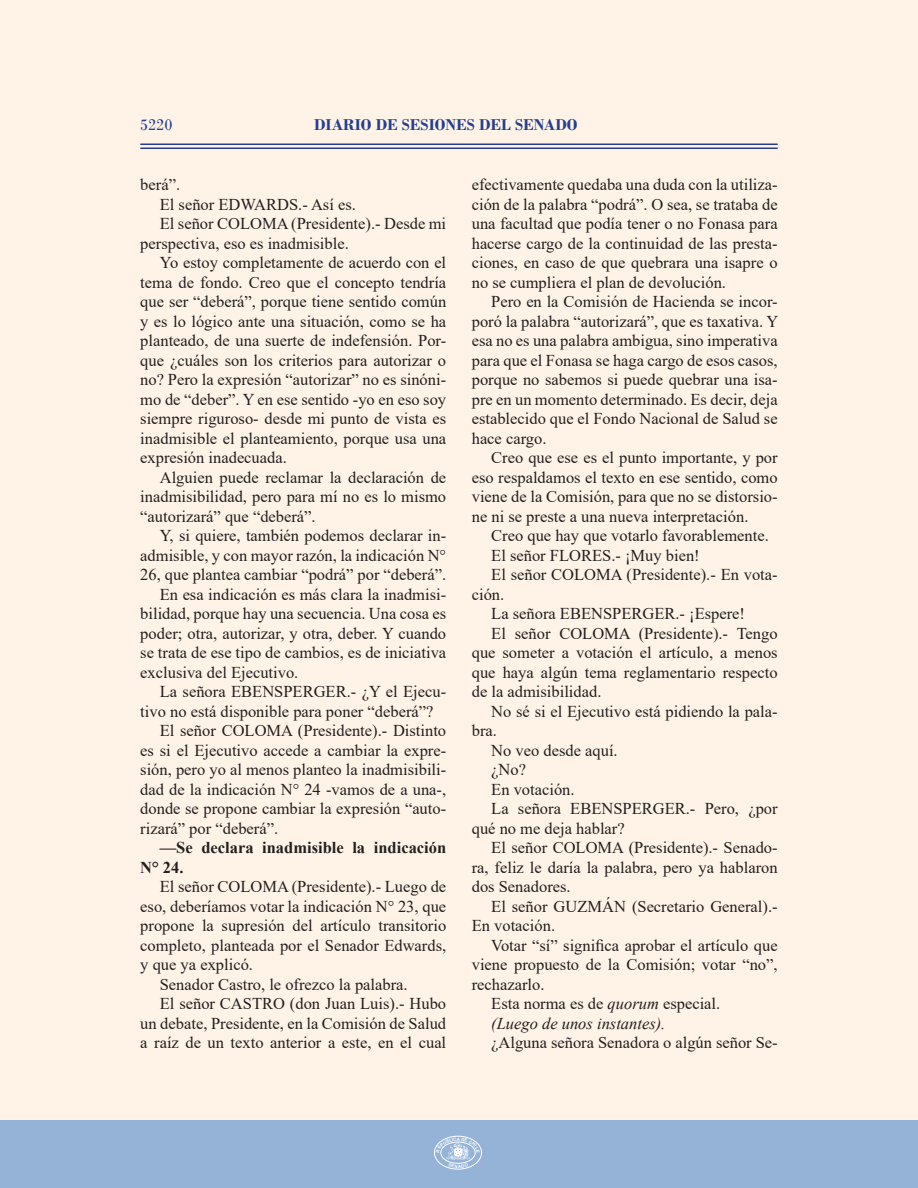
<style>
.page{position:relative;width:918px;height:1188px;background:#fff}
.page>*{position:absolute;margin:0;border:0;box-sizing:border-box;transform-origin:0 0}
.Párrafo_Texto_Sesión{font:16.5px/19.5px "Times New Roman";color:#231f20;text-align:justify}
.Párrafo_Texto_Sesión-2{font:700 16.5px/19.5px "Times New Roman";color:#231f20}
.t1{font:700 16.5px "Bodoni";color:#253f8e}
.Párrafo_Texto_Sesión-3{font:italic 16.5px "Times New Roman";color:#231f20}
.t2{font:16.5px "Bodoni";color:#253f8e}
.t3{font:700 4.5px "Arial";color:#fff}
.s1{font-style:italic}
</style>
<div class="page">
<div style="left:0;top:1120px;width:918px;height:68px;background:#95b3d7"></div>
<div style="left:434px;top:1136px;width:48px;height:33px;border:1px solid #fff;border-radius:50%"></div>
<hr style="left:140px;top:148px;width:638px;height:1px;background:#253f8e">
<hr style="left:140px;top:144px;width:638px;height:1px;background:#253f8e">
<svg style="left:436px;top:1137px;width:44px;height:31px"></svg>
<p class="t2" style="left:140px;top:115px;width:34px">5220</p>
<p class="t1" style="left:314px;top:114px;width:265px">DIARIO DE SESIONES DEL SENADO</p>
<p class="Párrafo_Texto_Sesión" style="left:140px;top:174px;width:41px">berá”.</p>
<p class="Párrafo_Texto_Sesión" style="left:160px;top:194px;width:198px">El señor EDWARDS.- Así es.</p>
<p class="Párrafo_Texto_Sesión" style="left:140px;top:213px;width:307px;text-indent:20px">El señor COLOMA (Presidente).- Desde mi perspectiva, eso es inadmisible.</p>
<p class="Párrafo_Texto_Sesión" style="left:140px;top:252px;width:307px;text-indent:20px">Yo estoy completamente de acuerdo con el tema de fondo. Creo que el concepto tendría que ser “deberá”, porque tiene sentido común y es lo lógico ante una situación, como se ha planteado, de una suerte de indefensión. Por&shy;que ¿cuáles son los criterios para autorizar o no? Pero la expresión “autorizar” no es sinóni&shy;mo de “deber”. Y en ese sentido -yo en eso soy siempre riguroso- desde mi punto de vista es inadmisible el planteamiento, porque usa una expresión inadecuada.</p>
<p class="Párrafo_Texto_Sesión" style="left:140px;top:467px;width:307px;text-indent:20px">Alguien puede reclamar la declaración de inadmisibilidad, pero para mí no es lo mismo “autorizará” que “deberá”.</p>
<p class="Párrafo_Texto_Sesión" style="left:140px;top:525px;width:307px;text-indent:20px">Y, si quiere, también podemos declarar in&shy;admisible, y con mayor razón, la indicación N° 26, que plantea cambiar “podrá” por “deberá”.</p>
<p class="Párrafo_Texto_Sesión" style="left:140px;top:584px;width:307px;text-indent:20px">En esa indicación es más clara la inadmisi&shy;bilidad, porque hay una secuencia. Una cosa es poder; otra, autorizar, y otra, deber. Y cuando se trata de ese tipo de cambios, es de iniciativa exclusiva del Ejecutivo.</p>
<p class="Párrafo_Texto_Sesión" style="left:140px;top:681px;width:307px;text-indent:20px">La señora EBENSPERGER.- ¿Y el Ejecu&shy;tivo no está disponible para poner “deberá”?</p>
<p class="Párrafo_Texto_Sesión" style="left:140px;top:720px;width:307px;text-indent:20px">El señor COLOMA (Presidente).- Distinto es si el Ejecutivo accede a cambiar la expre&shy;sión, pero yo al menos planteo la inadmisibili&shy;dad de la indicación N° 24 -vamos de a una-, donde se propone cambiar la expresión “auto&shy;rizará” por “deberá”.</p>
<p class="Párrafo_Texto_Sesión-2" style="left:140px;top:837px;width:307px;text-indent:20px">—Se declara inadmisible la indicación<br>N° 24.</p>
<p class="Párrafo_Texto_Sesión" style="left:140px;top:876px;width:307px;text-indent:20px">El señor COLOMA (Presidente).- Luego de eso, deberíamos votar la indicación N° 23, que propone la supresión del artículo transitorio completo, planteada por el Senador Edwards, y que ya explicó.</p>
<p class="Párrafo_Texto_Sesión" style="left:160px;top:974px;width:249px">Senador Castro, le ofrezco la palabra.</p>
<p class="Párrafo_Texto_Sesión" style="left:140px;top:993px;width:307px;text-indent:20px">El señor CASTRO (don Juan Luis).- Hubo un debate, Presidente, en la Comisión de Salud a raíz de un texto anterior a este, en el cual</p>
<p class="Párrafo_Texto_Sesión" style="left:472px;top:174px;width:307px">efectivamente quedaba una duda con la utiliza&shy;ción de la palabra “podrá”. O sea, se trataba de una facultad que podía tener o no Fonasa para hacerse cargo de la continuidad de las presta&shy;ciones, en caso de que quebrara una isapre o no se cumpliera el plan de devolución.</p>
<p class="Párrafo_Texto_Sesión" style="left:472px;top:291px;width:308px;text-indent:20px">Pero en la Comisión de Hacienda se incor&shy;poró la palabra “autorizará”, que es taxativa. Y esa no es una palabra ambigua, sino imperativa para que el Fonasa se haga cargo de esos casos, porque no sabemos si puede quebrar una isa&shy;pre en un momento determinado. Es decir, deja establecido que el Fondo Nacional de Salud se hace cargo.</p>
<p class="Párrafo_Texto_Sesión" style="left:472px;top:447px;width:307px;text-indent:20px">Creo que ese es el punto importante, y por eso respaldamos el texto en ese sentido, como viene de la Comisión, para que no se distorsio&shy;ne ni se preste a una nueva interpretación.</p>
<p class="Párrafo_Texto_Sesión" style="left:491px;top:525px;width:279px">Creo que hay que votarlo favorablemente.</p>
<p class="Párrafo_Texto_Sesión" style="left:491px;top:545px;width:210px">El señor FLORES.- ¡Muy bien!</p>
<p class="Párrafo_Texto_Sesión" style="left:472px;top:564px;width:307px;text-indent:20px">El señor COLOMA (Presidente).- En vota&shy;ción.</p>
<p class="Párrafo_Texto_Sesión" style="left:491px;top:603px;width:255px">La señora EBENSPERGER.- ¡Espere!</p>
<p class="Párrafo_Texto_Sesión" style="left:472px;top:623px;width:307px;text-indent:20px">El señor COLOMA (Presidente).- Tengo que someter a votación el artículo, a menos que haya algún tema reglamentario respecto de la admisibilidad.</p>
<p class="Párrafo_Texto_Sesión" style="left:472px;top:701px;width:307px;text-indent:20px">No sé si el Ejecutivo está pidiendo la pala&shy;bra.</p>
<p class="Párrafo_Texto_Sesión" style="left:491px;top:740px;width:128px">No veo desde aquí.</p>
<p class="Párrafo_Texto_Sesión" style="left:491px;top:759px;width:36px">¿No?</p>
<p class="Párrafo_Texto_Sesión" style="left:491px;top:779px;width:85px">En votación.</p>
<p class="Párrafo_Texto_Sesión" style="left:472px;top:798px;width:307px;text-indent:20px">La señora EBENSPERGER.- Pero, ¿por qué no me deja hablar?</p>
<p class="Párrafo_Texto_Sesión" style="left:472px;top:837px;width:307px;text-indent:20px">El señor COLOMA (Presidente).- Senado&shy;ra, feliz le daría la palabra, pero ya hablaron dos Senadores.</p>
<p class="Párrafo_Texto_Sesión" style="left:472px;top:896px;width:307px;text-indent:20px">El señor GUZMÁN (Secretario General).-<br>En votación.</p>
<p class="Párrafo_Texto_Sesión" style="left:472px;top:935px;width:307px;text-indent:20px">Votar “sí” significa aprobar el artículo que viene propuesto de la Comisión; votar “no”, rechazarlo.</p>
<p class="Párrafo_Texto_Sesión" style="left:491px;top:993px;width:231px">Esta norma es de <span class="s1">quorum</span> especial.</p>
<p class="Párrafo_Texto_Sesión-3" style="left:491px;top:1012px;width:176px">(Luego de unos instantes).</p>
<p class="Párrafo_Texto_Sesión" style="left:491px;top:1032px;width:288px">¿Alguna señora Senadora o algún señor Se-</p>
<p class="t3" style="left:457px;top:1136px;width:5px">A</p>
</div>
